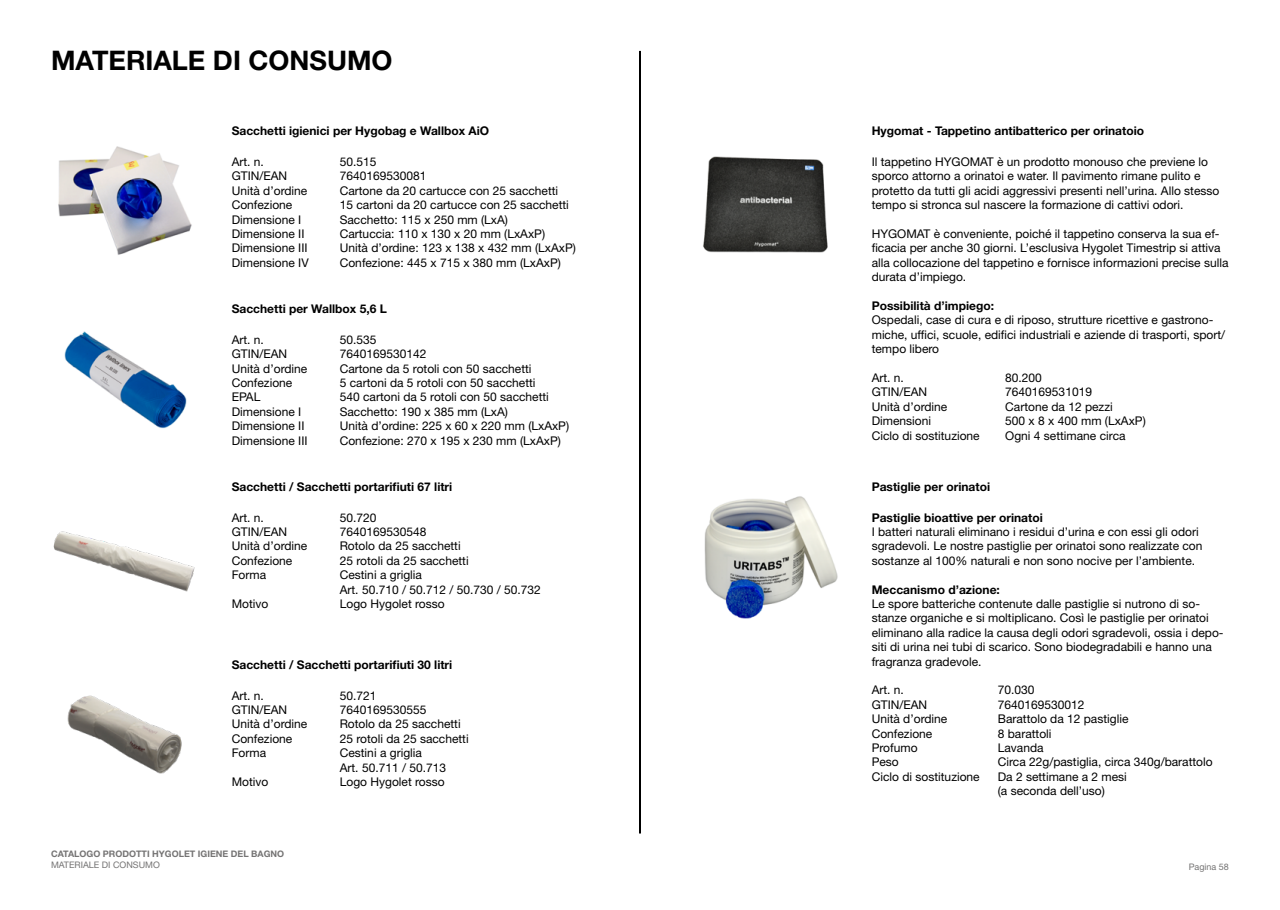
<style>
.page{position:relative;width:1280px;height:910px;background:#fff}
.page>*{position:absolute;margin:0;border:0;box-sizing:border-box;transform-origin:0 0}
.t1{font:700 27px "Helvetica Neue LT Std";color:#000}
.t2{font:12px/14.4px "Helvetica Neue LT Std";color:#000}
.t3{font:700 12px "Helvetica Neue LT Std";color:#000}
.t4{font:700 9px "Helvetica Neue LT Std";color:#757474}
.t5{font:9px "Helvetica Neue LT Std";color:#757474}
</style>
<div class="page">
<img style="left:58px;top:146px;width:134px;height:109px">
<img style="left:53px;top:531px;width:142px;height:61px">
<img style="left:67px;top:695px;width:115px;height:79px">
<img style="left:703px;top:156px;width:125px;height:97px">
<img style="left:704px;top:496px;width:134px;height:123px">
<div style="left:639px;top:51px;width:2px;height:782px;border:1px solid #000"></div>
<img style="left:64px;top:331px;width:123px;height:98px">
<h1 class="t1" style="left:51px;top:44px;width:343px">MATERIALE DI CONSUMO</h1>
<p class="t3" style="left:232px;top:124px;width:259px">Sacchetti igienici per Hygobag e Wallbox AiO</p>
<p class="t2" style="left:232px;top:154px;width:34px">Art. n.</p>
<p class="t2" style="left:340px;top:154px;width:38px">50.515</p>
<p class="t2" style="left:232px;top:169px;width:57px">GTIN/EAN</p>
<p class="t2" style="left:340px;top:169px;width:88px">7640169530081</p>
<p class="t2" style="left:232px;top:183px;width:77px">Unità d’ordine</p>
<p class="t2" style="left:340px;top:183px;width:220px">Cartone da 20 cartucce con 25 sacchetti</p>
<p class="t2" style="left:232px;top:197px;width:62px">Confezione</p>
<p class="t2" style="left:340px;top:197px;width:231px">15 cartoni da 20 cartucce con 25 sacchetti</p>
<p class="t2" style="left:232px;top:212px;width:71px">Dimensione I</p>
<p class="t2" style="left:340px;top:212px;width:170px">Sacchetto: 115 x 250 mm (LxA)</p>
<p class="t2" style="left:232px;top:226px;width:74px">Dimensione II</p>
<p class="t2" style="left:340px;top:226px;width:207px">Cartuccia: 110 x 130 x 20 mm (LxAxP)</p>
<p class="t2" style="left:232px;top:241px;width:77px">Dimensione III</p>
<p class="t2" style="left:340px;top:241px;width:238px">Unità d’ordine: 123 x 138 x 432 mm (LxAxP)</p>
<p class="t2" style="left:232px;top:255px;width:78px">Dimensione IV</p>
<p class="t2" style="left:340px;top:255px;width:223px">Confezione: 445 x 715 x 380 mm (LxAxP)</p>
<p class="t3" style="left:232px;top:302px;width:157px">Sacchetti per Wallbox 5,6 L</p>
<p class="t2" style="left:232px;top:332px;width:34px">Art. n.</p>
<p class="t2" style="left:340px;top:332px;width:38px">50.535</p>
<p class="t2" style="left:232px;top:347px;width:57px">GTIN/EAN</p>
<p class="t2" style="left:340px;top:347px;width:88px">7640169530142</p>
<p class="t2" style="left:232px;top:361px;width:77px">Unità d’ordine</p>
<p class="t2" style="left:340px;top:361px;width:193px">Cartone da 5 rotoli con 50 sacchetti</p>
<p class="t2" style="left:232px;top:375px;width:62px">Confezione</p>
<p class="t2" style="left:340px;top:375px;width:197px">5 cartoni da 5 rotoli con 50 sacchetti</p>
<p class="t2" style="left:232px;top:390px;width:30px">EPAL</p>
<p class="t2" style="left:340px;top:390px;width:211px">540 cartoni da 5 rotoli con 50 sacchetti</p>
<p class="t2" style="left:232px;top:404px;width:71px">Dimensione I</p>
<p class="t2" style="left:340px;top:404px;width:170px">Sacchetto: 190 x 385 mm (LxA)</p>
<p class="t2" style="left:232px;top:419px;width:74px">Dimensione II</p>
<p class="t2" style="left:340px;top:419px;width:231px">Unità d’ordine: 225 x 60 x 220 mm (LxAxP)</p>
<p class="t2" style="left:232px;top:433px;width:77px">Dimensione III</p>
<p class="t2" style="left:340px;top:433px;width:223px">Confezione: 270 x 195 x 230 mm (LxAxP)</p>
<p class="t3" style="left:232px;top:479px;width:222px">Sacchetti / Sacchetti portarifiuti 67 litri</p>
<p class="t2" style="left:232px;top:510px;width:34px">Art. n.</p>
<p class="t2" style="left:340px;top:510px;width:38px">50.720</p>
<p class="t2" style="left:232px;top:524px;width:57px">GTIN/EAN</p>
<p class="t2" style="left:340px;top:524px;width:88px">7640169530548</p>
<p class="t2" style="left:232px;top:539px;width:77px">Unità d’ordine</p>
<p class="t2" style="left:340px;top:539px;width:122px">Rotolo da 25 sacchetti</p>
<p class="t2" style="left:232px;top:553px;width:62px">Confezione</p>
<p class="t2" style="left:340px;top:553px;width:130px">25 rotoli da 25 sacchetti</p>
<p class="t2" style="left:232px;top:568px;width:36px">Forma</p>
<p class="t2" style="left:340px;top:568px;width:203px">Cestini a griglia<br>Art. 50.710 / 50.712 / 50.730 / 50.732</p>
<p class="t2" style="left:232px;top:596px;width:38px">Motivo</p>
<p class="t2" style="left:340px;top:596px;width:106px">Logo Hygolet rosso</p>
<p class="t3" style="left:232px;top:657px;width:222px">Sacchetti / Sacchetti portarifiuti 30 litri</p>
<p class="t2" style="left:232px;top:688px;width:34px">Art. n.</p>
<p class="t2" style="left:340px;top:688px;width:38px">50.721</p>
<p class="t2" style="left:232px;top:702px;width:57px">GTIN/EAN</p>
<p class="t2" style="left:340px;top:702px;width:88px">7640169530555</p>
<p class="t2" style="left:232px;top:717px;width:77px">Unità d’ordine</p>
<p class="t2" style="left:340px;top:717px;width:122px">Rotolo da 25 sacchetti</p>
<p class="t2" style="left:232px;top:731px;width:62px">Confezione</p>
<p class="t2" style="left:340px;top:731px;width:130px">25 rotoli da 25 sacchetti</p>
<p class="t2" style="left:232px;top:745px;width:36px">Forma</p>
<p class="t2" style="left:340px;top:745px;width:108px">Cestini a griglia<br>Art. 50.711 / 50.713</p>
<p class="t2" style="left:232px;top:774px;width:38px">Motivo</p>
<p class="t2" style="left:340px;top:774px;width:106px">Logo Hygolet rosso</p>
<p class="t3" style="left:872px;top:124px;width:274px">Hygomat - Tappetino antibatterico per orinatoio</p>
<p class="t2" style="left:872px;top:154px;width:349px">Il tappetino HYGOMAT è un prodotto monouso che previene lo sporco attorno a orinatoi e water. Il pavimento rimane pulito e protetto da tutti gli acidi aggressivi presenti nell’urina. Allo stesso tempo si stronca sul nascere la formazione di cattivi odori.</p>
<p class="t2" style="left:872px;top:226px;width:358px">HYGOMAT è conveniente, poiché il tappetino conserva la sua ef&shy;ficacia per anche 30 giorni. L’esclusiva Hygolet Timestrip si attiva alla collocazione del tappetino e fornisce informazioni precise sulla durata d’impiego.</p>
<p class="t3" style="left:872px;top:298px;width:124px">Possibilità d’impiego:</p>
<p class="t2" style="left:872px;top:313px;width:355px">Ospedali, case di cura e di riposo, strutture ricettive e gastrono&shy;miche, uffici, scuole, edifici industriali e aziende di trasporti, sport/ tempo libero</p>
<p class="t2" style="left:872px;top:370px;width:34px">Art. n.</p>
<p class="t2" style="left:1005px;top:370px;width:38px">80.200</p>
<p class="t2" style="left:872px;top:385px;width:57px">GTIN/EAN</p>
<p class="t2" style="left:1005px;top:385px;width:88px">7640169531019</p>
<p class="t2" style="left:872px;top:399px;width:77px">Unità d’ordine</p>
<p class="t2" style="left:1005px;top:399px;width:109px">Cartone da 12 pezzi</p>
<p class="t2" style="left:872px;top:413px;width:61px">Dimensioni</p>
<p class="t2" style="left:1005px;top:413px;width:142px">500 x 8 x 400 mm (LxAxP)</p>
<p class="t2" style="left:872px;top:428px;width:109px">Ciclo di sostituzione</p>
<p class="t2" style="left:1005px;top:428px;width:122px">Ogni 4 settimane circa</p>
<p class="t3" style="left:872px;top:479px;width:120px">Pastiglie per orinatoi</p>
<p class="t3" style="left:872px;top:510px;width:173px">Pastiglie bioattive per orinatoi</p>
<p class="t2" style="left:872px;top:524px;width:332px">I batteri naturali eliminano i residui d’urina e con essi gli odori sgradevoli. Le nostre pastiglie per orinatoi sono realizzate con sostanze al 100% naturali e non sono nocive per l’ambiente.</p>
<p class="t3" style="left:872px;top:582px;width:130px">Meccanismo d’azione:</p>
<p class="t2" style="left:872px;top:596px;width:353px">Le spore batteriche contenute dalle pastiglie si nutrono di so&shy;stanze organiche e si moltiplicano. Così le pastiglie per orinatoi eliminano alla radice la causa degli odori sgradevoli, ossia i depo&shy;siti di urina nei tubi di scarico. Sono biodegradabili e hanno una fragranza gradevole.</p>
<p class="t2" style="left:872px;top:683px;width:34px">Art. n.</p>
<p class="t2" style="left:998px;top:683px;width:38px">70.030</p>
<p class="t2" style="left:872px;top:697px;width:57px">GTIN/EAN</p>
<p class="t2" style="left:998px;top:697px;width:88px">7640169530012</p>
<p class="t2" style="left:872px;top:712px;width:77px">Unità d’ordine</p>
<p class="t2" style="left:998px;top:712px;width:132px">Barattolo da 12 pastiglie</p>
<p class="t2" style="left:872px;top:726px;width:62px">Confezione</p>
<p class="t2" style="left:998px;top:726px;width:55px">8 barattoli</p>
<p class="t2" style="left:872px;top:740px;width:47px">Profumo</p>
<p class="t2" style="left:998px;top:740px;width:47px">Lavanda</p>
<p class="t2" style="left:872px;top:755px;width:29px">Peso</p>
<p class="t2" style="left:998px;top:755px;width:216px">Circa 22g/pastiglia, circa 340g/barattolo</p>
<p class="t2" style="left:872px;top:769px;width:109px">Ciclo di sostituzione</p>
<p class="t2" style="left:998px;top:769px;width:131px">Da 2 settimane a 2 mesi (a seconda dell’uso)</p>
<p class="t4" style="left:51px;top:848px;width:235px">CATALOGO PRODOTTI HYGOLET IGIENE DEL BAGNO</p>
<p class="t5" style="left:51px;top:859px;width:110px">MATERIALE DI CONSUMO</p>
<p class="t5" style="left:1189px;top:861px;width:42px">Pagina 58</p>
</div>
